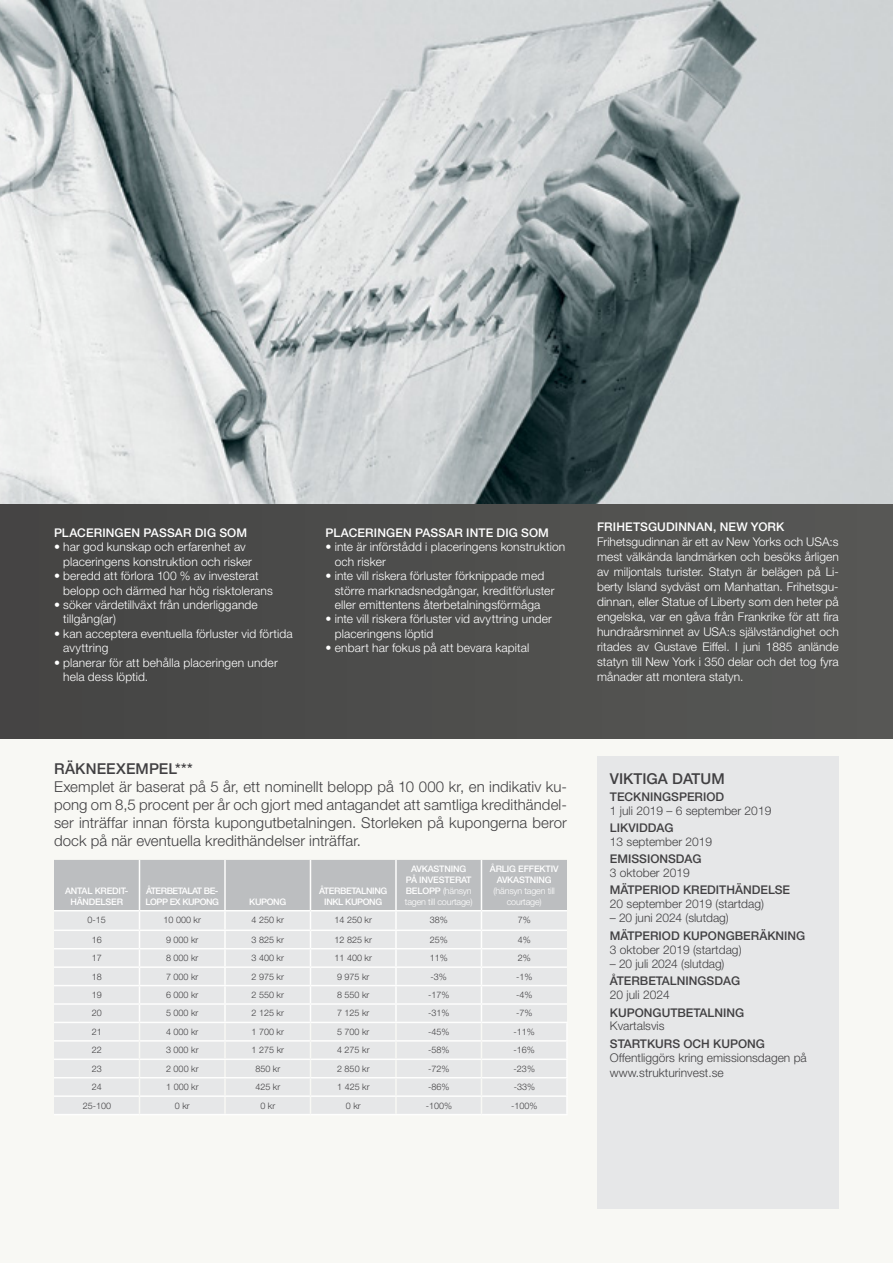
<style>
.page{position:relative;width:893px;height:1263px;background:#fff}
.page>*{position:absolute;margin:0;border:0;box-sizing:border-box;transform-origin:0 0}
.t1{font:300 15px/18px "Helvetica Neue LT Std";letter-spacing:.005em;color:#414042;text-align:justify}
.t2{font:500 15px "Helvetica Neue LT Std";color:#414042}
.t3{font:300 12px/15px "Helvetica Neue LT Std";letter-spacing:.01em;color:#fff}
.t4{font:300 12px/14.4px "Helvetica Neue LT Std";color:#414042}
.t5{font:500 12px "Helvetica Neue LT Std";color:#414042}
.t6{font:500 12px "Helvetica Neue LT Std";letter-spacing:.01em;color:#fff}
.t7{font:300 9px "Helvetica Neue LT Std";color:#414042}
.t8{font:500 9px/10.8px "Helvetica Neue LT Std";letter-spacing:-.02em;color:#fff;text-align:center}
.t9{font:500 9px/10.8px "Helvetica Neue LT Std";letter-spacing:-.05em;color:#fff}
.t10{font:300 9px/10.8px "Helvetica Neue LT Std";letter-spacing:-.02em;color:#fff;text-align:center}
.t11{font:500 9px/10.8px "Helvetica Neue LT Std";letter-spacing:-.04em;color:#fff;text-align:center}
.s1{font-weight:300}
</style>
<div class="page">
<img style="left:0;top:0;width:893px;height:504px">
<div style="left:0;top:730px;width:893px;height:533px;background:#f8f8f4"></div>
<div style="left:0;top:504px;width:893px;height:234px;background:#4e4e4c"></div>
<div style="left:597px;top:756px;width:242px;height:453px;background:#e6e7e8"></div>
<hr style="left:54px;top:1114px;width:85px;height:1px;background:#fefefd">
<hr style="left:139px;top:1114px;width:86px;height:1px;background:#fefefd">
<hr style="left:225px;top:1114px;width:85px;height:1px;background:#fefefd">
<hr style="left:310px;top:1114px;width:86px;height:1px;background:#fefefd">
<hr style="left:396px;top:1114px;width:85px;height:1px;background:#fefefd">
<hr style="left:481px;top:1114px;width:87px;height:1px;background:#fefefd">
<svg style="left:54px;top:860px;width:513px;height:254px;background:#dfe0e1"></svg>
<p class="t6" style="left:54px;top:525px;width:195px">PLACERINGEN PASSAR DIG SOM</p>
<p class="t3" style="left:63px;top:540px;width:190px;line-height:14.4px;text-indent:-9px">• har god kunskap och erfarenhet av placeringens konstruktion och risker</p>
<p class="t3" style="left:63px;top:568px;width:211px;line-height:14.4px;text-indent:-9px">• beredd att förlora 100 % av investerat belopp och därmed har hög risktolerans</p>
<p class="t3" style="left:63px;top:597px;width:196px;line-height:14.4px;text-indent:-9px">• söker värdetillväxt från underliggande tillgång(ar)</p>
<p class="t3" style="left:63px;top:626px;width:231px;line-height:14.4px;text-indent:-9px">• kan acceptera eventuella förluster vid förtida avyttring</p>
<p class="t3" style="left:63px;top:655px;width:216px;line-height:14.4px;text-indent:-9px">• planerar för att behålla placeringen under hela dess löptid.</p>
<p class="t6" style="left:326px;top:525px;width:225px">PLACERINGEN PASSAR INTE DIG SOM</p>
<p class="t3" style="left:335px;top:540px;width:232px;line-height:14.4px;text-indent:-9px">• inte är införstådd i placeringens konstruktion och risker</p>
<p class="t3" style="left:335px;top:568px;width:221px;line-height:14.4px;text-indent:-9px">• inte vill riskera förluster förknippade med större marknadsnedgångar, kreditförluster eller emittentens återbetalningsförmåga</p>
<p class="t3" style="left:335px;top:612px;width:219px;line-height:14.4px;text-indent:-9px">• inte vill riskera förluster vid avyttring under placeringens löptid</p>
<p class="t3" style="left:326px;top:640px;width:205px">• enbart har fokus på att bevara kapital</p>
<p class="t6" style="left:597px;top:519px;width:189px">FRIHETSGUDINNAN, NEW YORK</p>
<p class="t3" style="left:597px;top:534px;width:243px;text-align:justify">Frihetsgudinnan är ett av New Yorks och USA:s mest välkända landmärken och besöks årligen av miljontals turister. Statyn är belägen på Li&shy;berty Island sydväst om Manhattan. Frihetsgu&shy;dinnan, eller Statue of Liberty som den heter på engelska, var en gåva från Frankrike för att fira hundraårsminnet av USA:s självständighet och ritades av Gustave Eiffel. I juni 1885 anlände statyn till New York i 350 delar och det tog fyra månader att montera statyn.</p>
<p class="t2" style="left:54px;top:760px;width:140px">RÄKNEEXEMPEL***</p>
<p class="t1" style="left:54px;top:777px;width:514px">Exemplet är baserat på 5 år, ett nominellt belopp på 10 000 kr, en indikativ ku&shy;pong om 8,5 procent per år och gjort med antagandet att samtliga kredithändel&shy;ser inträffar innan första kupongutbetalningen. Storleken på kupongerna beror dock på när eventuella kredithändelser inträffar.</p>
<p class="t8" style="left:65px;top:885px;width:65px">ANTAL KREDIT-<br>HÄNDELSER</p>
<p class="t9" style="left:145px;top:885px;width:75px">ÅTERBETALAT BE-<br>LOPP EX KUPONG</p>
<p class="t8" style="left:249px;top:896px;width:39px">KUPONG</p>
<p class="t11" style="left:319px;top:885px;width:70px">ÅTERBETALNING<br>INKL KUPONG</p>
<p class="t8" style="left:405px;top:864px;width:69px">AVKASTNING<br>PÅ INVESTERAT<br>BELOPP <span class="s1">(hänsyn tagen till courtage)</span></p>
<p class="t8" style="left:490px;top:864px;width:70px">ÅRLIG EFFEKTIV<br>AVKASTNING</p>
<p class="t10" style="left:494px;top:885px;width:63px">(hänsyn tagen till courtage)</p>
<p class="t7" style="left:88px;top:914px;width:20px">0-15</p>
<p class="t7" style="left:164px;top:914px;width:39px">10 000 kr</p>
<p class="t7" style="left:252px;top:914px;width:34px">4 250 kr</p>
<p class="t7" style="left:335px;top:914px;width:39px">14 250 kr</p>
<p class="t7" style="left:430px;top:914px;width:20px">38%</p>
<p class="t7" style="left:518px;top:914px;width:15px">7%</p>
<p class="t7" style="left:92px;top:934px;width:12px">16</p>
<p class="t7" style="left:166px;top:934px;width:34px">9 000 kr</p>
<p class="t7" style="left:252px;top:934px;width:34px">3 825 kr</p>
<p class="t7" style="left:335px;top:934px;width:39px">12 825 kr</p>
<p class="t7" style="left:430px;top:934px;width:20px">25%</p>
<p class="t7" style="left:518px;top:934px;width:15px">4%</p>
<p class="t7" style="left:92px;top:952px;width:12px">17</p>
<p class="t7" style="left:166px;top:952px;width:34px">8 000 kr</p>
<p class="t7" style="left:252px;top:952px;width:34px">3 400 kr</p>
<p class="t7" style="left:335px;top:952px;width:39px">11 400 kr</p>
<p class="t7" style="left:430px;top:952px;width:20px">11%</p>
<p class="t7" style="left:518px;top:952px;width:15px">2%</p>
<p class="t7" style="left:92px;top:971px;width:12px">18</p>
<p class="t7" style="left:166px;top:971px;width:34px">7 000 kr</p>
<p class="t7" style="left:252px;top:971px;width:34px">2 975 kr</p>
<p class="t7" style="left:337px;top:971px;width:34px">9 975 kr</p>
<p class="t7" style="left:431px;top:971px;width:18px">-3%</p>
<p class="t7" style="left:516px;top:971px;width:18px">-1%</p>
<p class="t7" style="left:92px;top:989px;width:12px">19</p>
<p class="t7" style="left:166px;top:989px;width:34px">6 000 kr</p>
<p class="t7" style="left:252px;top:989px;width:34px">2 550 kr</p>
<p class="t7" style="left:337px;top:989px;width:34px">8 550 kr</p>
<p class="t7" style="left:428px;top:989px;width:23px">-17%</p>
<p class="t7" style="left:516px;top:989px;width:18px">-4%</p>
<p class="t7" style="left:92px;top:1008px;width:12px">20</p>
<p class="t7" style="left:166px;top:1008px;width:34px">5 000 kr</p>
<p class="t7" style="left:252px;top:1008px;width:34px">2 125 kr</p>
<p class="t7" style="left:337px;top:1008px;width:34px">7 125 kr</p>
<p class="t7" style="left:428px;top:1008px;width:23px">-31%</p>
<p class="t7" style="left:516px;top:1008px;width:18px">-7%</p>
<p class="t7" style="left:92px;top:1026px;width:12px">21</p>
<p class="t7" style="left:166px;top:1026px;width:34px">4 000 kr</p>
<p class="t7" style="left:252px;top:1026px;width:34px">1 700 kr</p>
<p class="t7" style="left:337px;top:1026px;width:34px">5 700 kr</p>
<p class="t7" style="left:428px;top:1026px;width:23px">-45%</p>
<p class="t7" style="left:514px;top:1026px;width:23px">-11%</p>
<p class="t7" style="left:92px;top:1044px;width:12px">22</p>
<p class="t7" style="left:166px;top:1044px;width:34px">3 000 kr</p>
<p class="t7" style="left:252px;top:1044px;width:34px">1 275 kr</p>
<p class="t7" style="left:337px;top:1044px;width:34px">4 275 kr</p>
<p class="t7" style="left:428px;top:1044px;width:23px">-58%</p>
<p class="t7" style="left:514px;top:1044px;width:23px">-16%</p>
<p class="t7" style="left:92px;top:1063px;width:12px">23</p>
<p class="t7" style="left:166px;top:1063px;width:34px">2 000 kr</p>
<p class="t7" style="left:255px;top:1063px;width:26px">850 kr</p>
<p class="t7" style="left:337px;top:1063px;width:34px">2 850 kr</p>
<p class="t7" style="left:428px;top:1063px;width:23px">-72%</p>
<p class="t7" style="left:514px;top:1063px;width:23px">-23%</p>
<p class="t7" style="left:92px;top:1081px;width:12px">24</p>
<p class="t7" style="left:166px;top:1081px;width:34px">1 000 kr</p>
<p class="t7" style="left:255px;top:1081px;width:26px">425 kr</p>
<p class="t7" style="left:337px;top:1081px;width:34px">1 425 kr</p>
<p class="t7" style="left:428px;top:1081px;width:23px">-86%</p>
<p class="t7" style="left:514px;top:1081px;width:23px">-33%</p>
<p class="t7" style="left:83px;top:1100px;width:30px">25-100</p>
<p class="t7" style="left:175px;top:1100px;width:16px">0 kr</p>
<p class="t7" style="left:260px;top:1100px;width:16px">0 kr</p>
<p class="t7" style="left:346px;top:1100px;width:16px">0 kr</p>
<p class="t7" style="left:426px;top:1100px;width:28px">-100%</p>
<p class="t7" style="left:511px;top:1100px;width:28px">-100%</p>
<p class="t2" style="left:610px;top:769px;width:116px">VIKTIGA DATUM</p>
<p class="t5" style="left:610px;top:790px;width:116px">TECKNINGSPERIOD</p>
<p class="t4" style="left:610px;top:803px;width:163px">1 juli 2019 – 6 september 2019</p>
<p class="t5" style="left:610px;top:821px;width:65px">LIKVIDDAG</p>
<p class="t4" style="left:610px;top:834px;width:104px">13 september 2019</p>
<p class="t5" style="left:610px;top:851px;width:93px">EMISSIONSDAG</p>
<p class="t4" style="left:610px;top:865px;width:81px">3 oktober 2019</p>
<p class="t5" style="left:610px;top:883px;width:182px">MÄTPERIOD KREDITHÄNDELSE</p>
<p class="t4" style="left:610px;top:896px;width:156px">20 september 2019 (startdag)</p>
<p class="t4" style="left:610px;top:911px;width:120px">– 20 juni 2024 (slutdag)</p>
<p class="t5" style="left:610px;top:928px;width:197px">MÄTPERIOD KUPONGBERÄKNING</p>
<p class="t4" style="left:610px;top:942px;width:133px">3 oktober 2019 (startdag)</p>
<p class="t4" style="left:610px;top:956px;width:116px">– 20 juli 2024 (slutdag)</p>
<p class="t5" style="left:610px;top:974px;width:132px">ÅTERBETALNINGSDAG</p>
<p class="t4" style="left:610px;top:987px;width:61px">20 juli 2024</p>
<p class="t5" style="left:610px;top:1005px;width:136px">KUPONGUTBETALNING</p>
<p class="t4" style="left:610px;top:1019px;width:56px">Kvartalsvis</p>
<p class="t5" style="left:610px;top:1036px;width:157px">STARTKURS OCH KUPONG</p>
<p class="t4" style="left:610px;top:1050px;width:198px">Offentliggörs kring emissionsdagen på www.strukturinvest.se</p>
</div>
